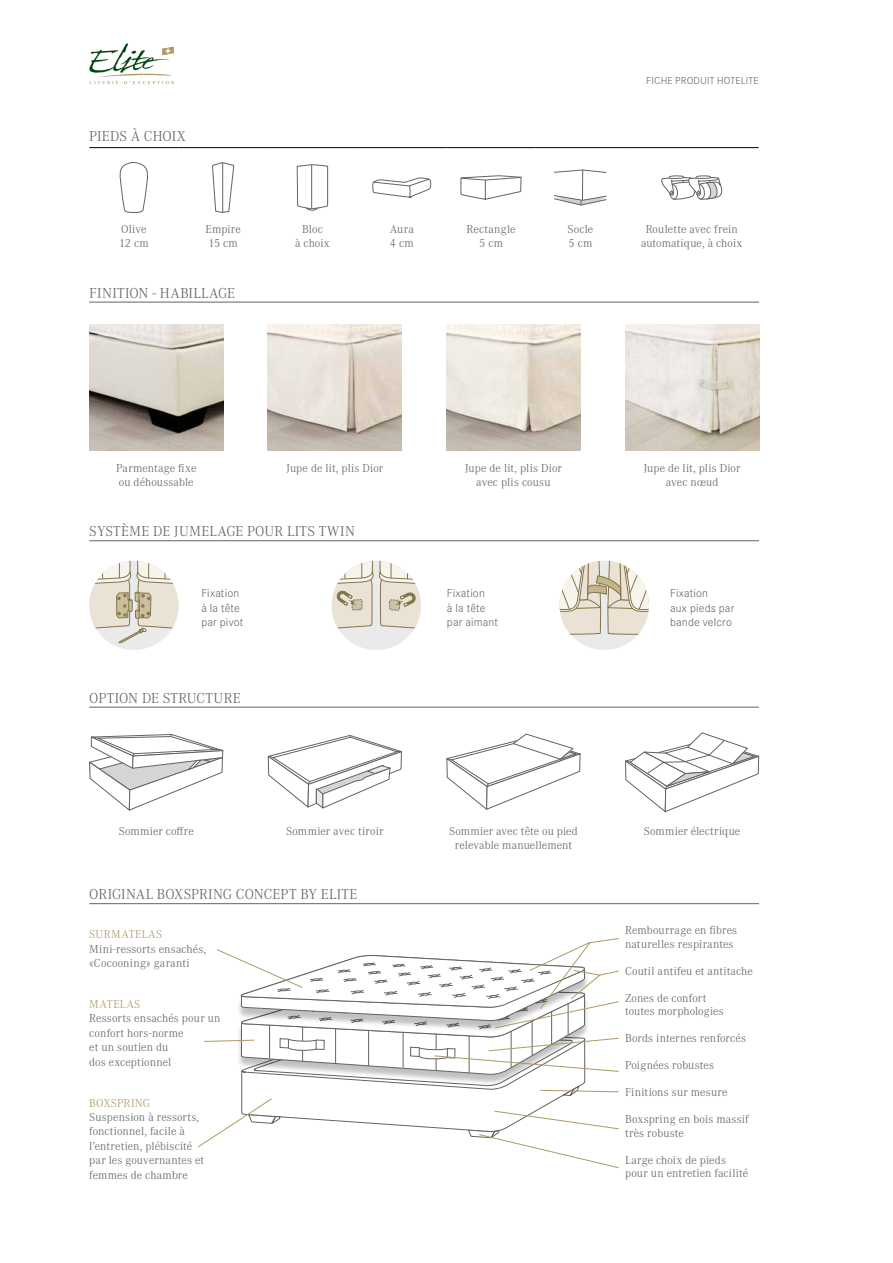
<style>
.page{position:relative;width:893px;height:1263px;background:#fff}
.page>*{position:absolute;margin:0;border:0;box-sizing:border-box;transform-origin:0 0}
.t1{font:300 15px "Corporate A Pro";letter-spacing:.015em;color:#646363}
.t2{font:300 12px/14.4px "Corporate A Pro";letter-spacing:.01em;color:#646363}
.t3{font:300 12px/14.4px "Corporate S Pro";letter-spacing:.015em;color:#646363}
.t4{font:300 12px "Corporate A Pro";letter-spacing:.03em;color:#ae9a64}
.t5{font:300 12px "Corporate A Pro";letter-spacing:.01em;color:#ae9a64}
.t6{font:300 10.5px "Corporate S Pro";letter-spacing:.025em;color:#646363}
</style>
<div class="page">
<svg style="left:89px;top:43px;width:85px;height:41px"></svg>
<hr style="left:89px;top:147px;width:90px;height:1px;background:#000">
<hr style="left:179px;top:147px;width:89px;height:1px;background:#000">
<hr style="left:268px;top:147px;width:89px;height:1px;background:#000">
<hr style="left:357px;top:147px;width:89px;height:1px;background:#000">
<hr style="left:446px;top:147px;width:90px;height:1px;background:#000">
<hr style="left:536px;top:147px;width:89px;height:1px;background:#000">
<hr style="left:625px;top:147px;width:134px;height:1px;background:#000">
<svg style="left:119px;top:162px;width:29px;height:51px"></svg>
<svg style="left:212px;top:162px;width:22px;height:51px"></svg>
<hr style="left:222px;top:163px;width:1px;height:49px;background:#646363">
<svg style="left:296px;top:164px;width:32px;height:47px"></svg>
<svg style="left:372px;top:177px;width:60px;height:21px"></svg>
<svg style="left:460px;top:175px;width:62px;height:25px"></svg>
<hr style="left:582px;top:170px;width:1px;height:30px;background:#646363">
<svg style="left:554px;top:169px;width:53px;height:4px"></svg>
<svg style="left:554px;top:195px;width:53px;height:11px"></svg>
<svg style="left:661px;top:176px;width:61px;height:24px"></svg>
<svg style="left:198px;top:938px;width:421px;height:230px"></svg>
<hr style="left:89px;top:903px;width:670px;height:1px;background:#646363">
<div style="left:89px;top:561px;width:90px;height:89px;background:#eaeaea;border-radius:50%"></div>
<svg style="left:89px;top:561px;width:90px;height:82px"></svg>
<div style="left:332px;top:561px;width:89px;height:89px;background:#eaeaea;border-radius:50%"></div>
<svg style="left:332px;top:561px;width:89px;height:70px"></svg>
<div style="left:560px;top:561px;width:89px;height:89px;background:#eaeaea;border-radius:50%"></div>
<svg style="left:560px;top:561px;width:89px;height:76px"></svg>
<hr style="left:89px;top:540px;width:670px;height:1px;background:#646363">
<hr style="left:89px;top:707px;width:670px;height:1px;background:#646363">
<svg style="left:268px;top:735px;width:134px;height:73px"></svg>
<svg style="left:89px;top:734px;width:134px;height:76px"></svg>
<svg style="left:446px;top:734px;width:134px;height:76px"></svg>
<svg style="left:625px;top:732px;width:134px;height:80px"></svg>
<img style="left:89px;top:325px;width:134px;height:126px">
<img style="left:268px;top:325px;width:134px;height:126px">
<img style="left:446px;top:325px;width:134px;height:126px">
<img style="left:625px;top:325px;width:134px;height:126px">
<hr style="left:89px;top:302px;width:670px;height:1px;background:#646363">
<p class="t1" style="left:89px;top:126px;width:98px">PIEDS À CHOIX</p>
<p class="t6" style="left:646px;top:73px;width:114px">FICHE PRODUIT HOTELITE</p>
<p class="t2" style="left:119px;top:221px;width:31px">Olive<br>12 cm</p>
<p class="t2" style="left:205px;top:221px;width:37px">Empire<br>15 cm</p>
<p class="t2" style="left:295px;top:221px;width:36px;text-align:center">Bloc<br>à choix</p>
<p class="t2" style="left:390px;top:221px;width:26px">Aura<br>4 cm</p>
<p class="t2" style="left:467px;top:221px;width:50px;text-align:center">Rectangle<br>5 cm</p>
<p class="t2" style="left:568px;top:221px;width:27px">Socle<br>5 cm</p>
<p class="t2" style="left:641px;top:221px;width:103px;text-align:center">Roulette avec frein automatique, à choix</p>
<p class="t1" style="left:89px;top:282px;width:147px">FINITION - HABILLAGE</p>
<p class="t2" style="left:116px;top:460px;width:82px">Parmentage fixe ou déhoussable</p>
<p class="t2" style="left:286px;top:460px;width:98px">Jupe de lit, plis Dior</p>
<p class="t2" style="left:465px;top:460px;width:98px;text-align:center">Jupe de lit, plis Dior avec plis cousu</p>
<p class="t2" style="left:644px;top:460px;width:98px;text-align:center">Jupe de lit, plis Dior avec nœud</p>
<p class="t1" style="left:89px;top:521px;width:267px">SYSTÈME DE JUMELAGE POUR LITS TWIN</p>
<p class="t3" style="left:201px;top:586px;width:43px">Fixation à la tête par pivot</p>
<p class="t3" style="left:447px;top:586px;width:53px">Fixation<br>à la tête par aimant</p>
<p class="t3" style="left:670px;top:586px;width:66px">Fixation<br>aux pieds par bande velcro</p>
<p class="t1" style="left:89px;top:687px;width:153px">OPTION DE STRUCTURE</p>
<p class="t2" style="left:119px;top:823px;width:77px">Sommier coffre</p>
<p class="t2" style="left:286px;top:823px;width:99px">Sommier avec tiroir</p>
<p class="t2" style="left:449px;top:823px;width:130px;text-align:center">Sommier avec tête ou pied relevable manuellement</p>
<p class="t2" style="left:644px;top:823px;width:98px">Sommier électrique</p>
<p class="t1" style="left:89px;top:884px;width:270px">ORIGINAL BOXSPRING CONCEPT BY ELITE</p>
<p class="t4" style="left:89px;top:926px;width:75px">SURMATELAS</p>
<p class="t2" style="left:89px;top:941px;width:118px">Mini-ressorts ensachés, «Cocooning» garanti</p>
<p class="t4" style="left:89px;top:996px;width:53px">MATELAS</p>
<p class="t2" style="left:89px;top:1011px;width:133px">Ressorts ensachés pour un confort hors-norme<br>et un soutien du<br>dos exceptionnel</p>
<p class="t5" style="left:89px;top:1094px;width:63px">BOXSPRING</p>
<p class="t2" style="left:89px;top:1109px;width:116px">Suspension à ressorts, fonctionnel, facile à l’entretien, plébiscité par les gouvernantes et femmes de chambre</p>
<p class="t2" style="left:625px;top:923px;width:114px;line-height:13.5px">Rembourrage en fibres naturelles respirantes</p>
<p class="t2" style="left:625px;top:963px;width:129px">Coutil antifeu et antitache</p>
<p class="t2" style="left:625px;top:990px;width:100px;line-height:13.5px">Zones de confort toutes morphologies</p>
<p class="t2" style="left:625px;top:1030px;width:122px">Bords internes renforcés</p>
<p class="t2" style="left:625px;top:1057px;width:91px">Poignées robustes</p>
<p class="t2" style="left:625px;top:1084px;width:104px">Finitions sur mesure</p>
<p class="t2" style="left:625px;top:1112px;width:125px;line-height:13.5px">Boxspring en bois massif très robuste</p>
<p class="t2" style="left:625px;top:1152px;width:125px;line-height:13.5px">Large choix de pieds pour un entretien facilité</p>
</div>
